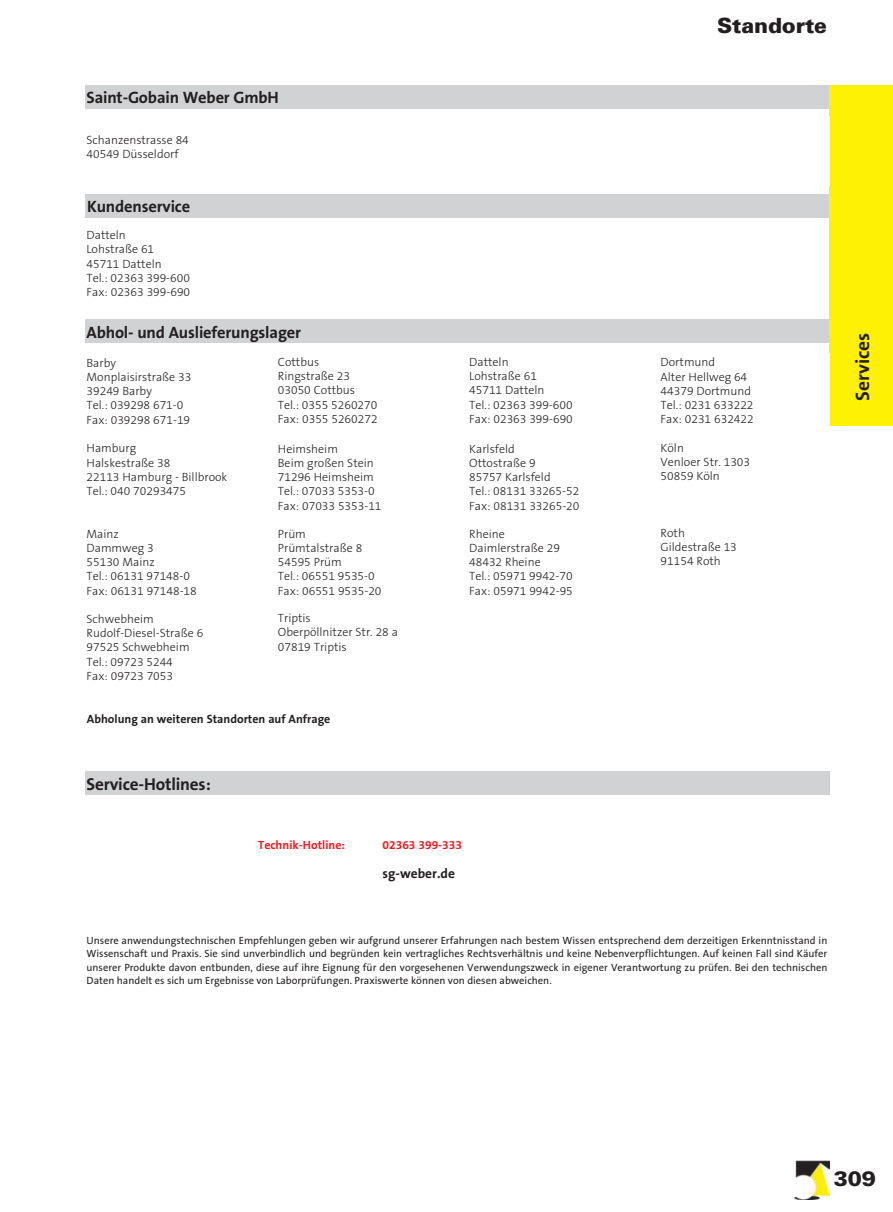
<style>
.page{position:relative;width:893px;height:1212px;background:#fff}
.page>*{position:absolute;margin:0;border:0;box-sizing:border-box;transform-origin:0 0}
.t1{font:900 21px "Univers";letter-spacing:-.005em;color:#231f20}
.t2{font:700 19.5px "The Sans B7";color:#231f20}
.t3{font:700 17.25px "The Sans B7";letter-spacing:-.01em;color:#231f20}
.t4{font:700 16.5px "The Sans B7";letter-spacing:-.01em;color:#231f20}
.t5{font:700 13.5px "The Sans B7";color:#231f20}
.t6{font:300 12px/14.2px "The Sans B3";color:#231f20}
.t7{font:700 12px "The Sans B7";color:#231f20}
.t8{font:700 12px "The Sans B7";color:#ee1d23}
.t9{font:10.5px/13.5px "The Sans B5 Plain";color:#231f20;text-align:justify}
</style>
<div class="page">
<img style="left:794px;top:1161px;width:35px;height:38px">
<div style="left:829px;top:85px;width:64px;height:340px;background:#fff101"></div>
<div style="left:85px;top:85px;width:744px;height:24px;background:#d1d2d4"></div>
<div style="left:86px;top:194px;width:743px;height:24px;background:#d1d2d4"></div>
<div style="left:85px;top:319px;width:744px;height:24px;background:#d1d2d4"></div>
<div style="left:85px;top:771px;width:744px;height:24px;background:#d1d2d4"></div>
<h3 class="t4" style="left:87px;top:89px;width:194px">Saint-Gobain Weber GmbH</h3>
<p class="t6" style="left:87px;top:133px;width:104px">Schanzenstrasse 84<br>40549 Düsseldorf</p>
<h3 class="t4" style="left:87px;top:198px;width:105px">Kundenservice</h3>
<p class="t6" style="left:87px;top:228px;width:105px">Datteln<br>Lohstraße 61<br>45711 Datteln<br>Tel.: 02363 399-600<br>Fax: 02363 399-690</p>
<h1 class="t1" style="left:717px;top:13px;width:111px">Standorte</h1>
<h3 class="t4" style="left:87px;top:323px;width:216px">Abhol- und Auslieferungslager</h3>
<p class="t6" style="left:87px;top:356px;width:106px">Barby<br>Monplaisirstraße 33<br>39249 Barby<br>Tel.: 039298 671-0<br>Fax: 039298 671-19</p>
<p class="t6" style="left:87px;top:442px;width:142px">Hamburg<br>Halskestraße 38<br>22113 Hamburg - Billbrook<br>Tel.: 040 70293475</p>
<p class="t6" style="left:278px;top:355px;width:101px">Cottbus<br>Ringstraße 23<br>03050 Cottbus<br>Tel.: 0355 5260270<br>Fax: 0355 5260272</p>
<p class="t6" style="left:469px;top:355px;width:105px">Datteln<br>Lohstraße 61<br>45711 Datteln<br>Tel.: 02363 399-600<br>Fax: 02363 399-690</p>
<p class="t6" style="left:661px;top:355px;width:95px">Dortmund<br>Alter Hellweg 64<br>44379 Dortmund<br>Tel.: 0231 633222<br>Fax: 0231 632422</p>
<p class="t6" style="left:469px;top:442px;width:112px">Karlsfeld<br>Ottostraße 9<br>85757 Karlsfeld<br>Tel.: 08131 33265-52<br>Fax: 08131 33265-20</p>
<p class="t6" style="left:661px;top:441px;width:91px">Köln<br>Venloer Str. 1303<br>50859 Köln</p>
<p class="t6" style="left:278px;top:442px;width:105px">Heimsheim<br>Beim großen Stein<br>71296 Heimsheim<br>Tel.: 07033 5353-0<br>Fax: 07033 5353-11</p>
<p class="t6" style="left:87px;top:527px;width:112px">Mainz<br>Dammweg 3<br>55130 Mainz<br>Tel.: 06131 97148-0<br>Fax: 06131 97148-18</p>
<p class="t6" style="left:278px;top:527px;width:105px">Prüm<br>Prümtalstraße 8<br>54595 Prüm<br>Tel.: 06551 9535-0<br>Fax: 06551 9535-20</p>
<p class="t6" style="left:469px;top:527px;width:105px">Rheine<br>Daimlerstraße 29<br>48432 Rheine<br>Tel.: 05971 9942-70<br>Fax: 05971 9942-95</p>
<p class="t6" style="left:87px;top:612px;width:118px">Schwebheim<br>Rudolf-Diesel-Straße 6<br>97525 Schwebheim<br>Tel.: 09723 5244<br>Fax: 09723 7053</p>
<p class="t6" style="left:278px;top:611px;width:122px">Triptis<br>Oberpöllnitzer Str. 28 a<br>07819 Triptis</p>
<p class="t7" style="left:87px;top:713px;width:245px">Abholung an weiteren Standorten auf Anfrage</p>
<h3 class="t3" style="left:87px;top:775px;width:126px">Service-Hotlines:</h3>
<p class="t8" style="left:258px;top:839px;width:88px">Technik-Hotline:</p>
<p class="t8" style="left:383px;top:839px;width:81px">02363 399-333</p>
<p class="t5" style="left:383px;top:866px;width:74px">sg-weber.de</p>
<p class="t6" style="left:661px;top:526px;width:78px">Roth<br>Gildestraße 13<br>91154 Roth</p>
<p class="t9" style="left:87px;top:934px;width:742px">Unsere anwendungstechnischen Empfehlungen geben wir aufgrund unserer Erfahrungen nach bestem Wissen entsprechend dem derzeitigen Erkenntnisstand in Wissenschaft und Praxis. Sie sind unverbindlich und begründen kein vertragliches Rechtsverhältnis und keine Nebenverpflichtungen. Auf keinen Fall sind Käufer unserer Produkte davon entbunden, diese auf ihre Eignung für den vorgesehenen Verwendungszweck in eigener Verantwortung zu prüfen. Bei den technischen Daten handelt es sich um Ergebnisse von Laborprüfungen. Praxiswerte können von diesen abweichen.</p>
<h2 class="t2" style="left:852px;top:401px;width:70px;rotate:-90deg">Services</h2>
<h1 class="t1" style="left:834px;top:1165px;width:44px">309</h1>
</div>
